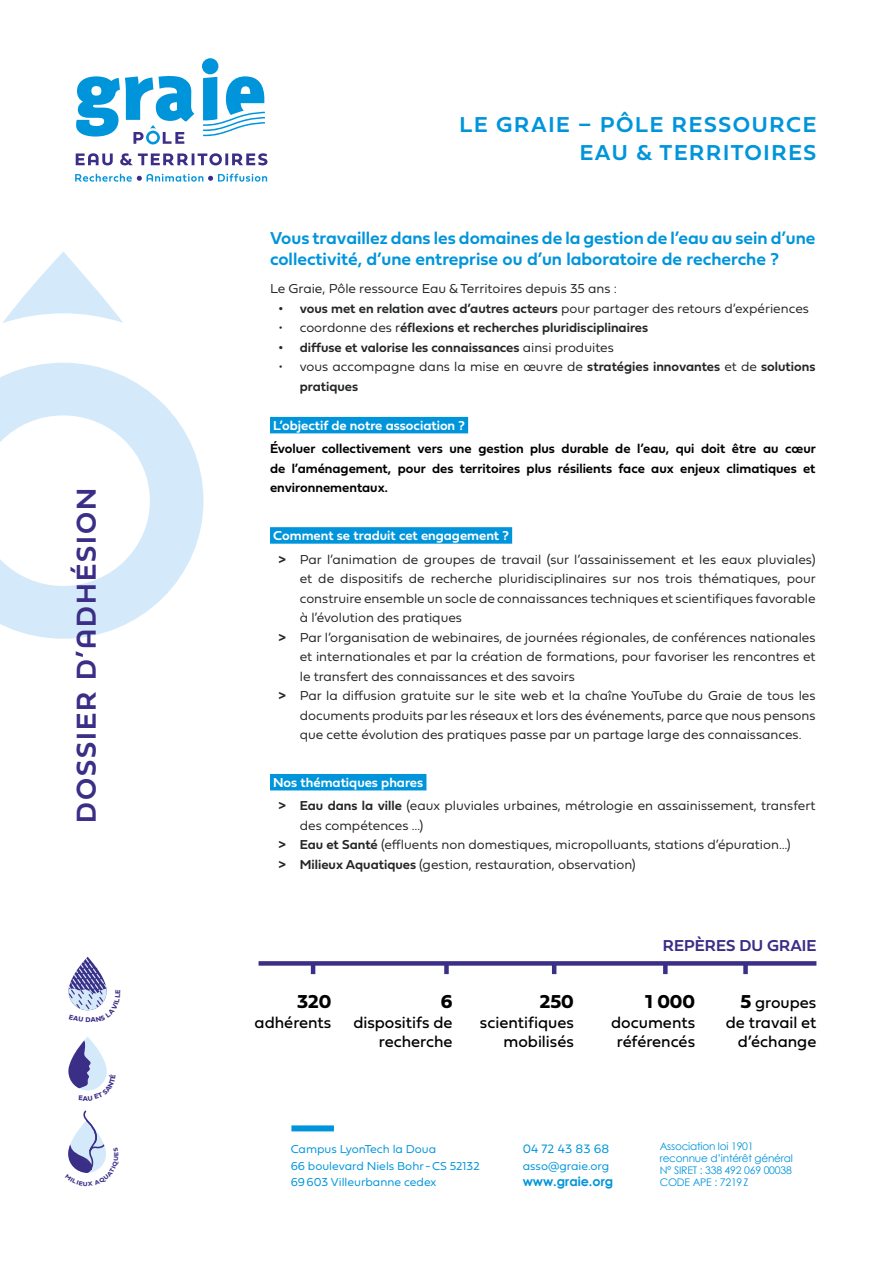
<style>
.page{position:relative;width:893px;height:1263px;background:#fff}
.page>*{position:absolute;margin:0;border:0;box-sizing:border-box;transform-origin:0 0}
.t1{font:28.5px "Fieldwork Geo Demibold";letter-spacing:.07em;color:#3a2e87}
.t2{font:22.5px/27.3px "Fieldwork Geo Demibold";letter-spacing:.07em;color:#0095db;text-align:right}
.t3{font:19.5px "Fieldwork Geo Bold";color:#000}
.t4{font:18px/21px "Fieldwork Geo Demibold";color:#0095db}
.t5{font:16.5px/19.5px "Fieldwork Geo Regular";color:#000;text-align:right}
.t6{font:16.5px "Fieldwork Geo Demibold";color:#3a2e87}
.t7{font:13.5px "Fieldwork Geo Light";color:#242627}
.t8{font:13.5px "Fieldwork Geo Demibold";color:#242627}
.t9{font:13.5px/19.5px "Fieldwork Geo Demibold";color:#000;text-align:justify}
.t10{font:13.5px "Fieldwork Geo Demibold";color:#fff}
.t11{font:700 12.75px "Century Gothic";color:#0095db}
.t12{font:12.75px "Fieldwork Geo Light";letter-spacing:.01em;color:#0095db}
.t13{font:12px/16.5px "Fieldwork Geo Light";color:#0095db}
.t14{font:10.5px/12px "Century Gothic";letter-spacing:-.02em;color:#0095db}
.s1{font-family:"Fieldwork Geo Light"}
.s2{font-family:"Fieldwork Geo Demibold"}
.s3{font-family:"Fieldwork Geo Bold";font-size:19.5px}
</style>
<div class="page">
<svg style="left:0;top:363px;width:204px;height:276px"></svg>
<svg style="left:3px;top:252px;width:120px;height:71px"></svg>
<div style="left:270px;top:417px;width:198px;height:16px;background:#0095db"></div>
<div style="left:270px;top:527px;width:242px;height:17px;background:#0095db"></div>
<div style="left:270px;top:774px;width:156px;height:16px;background:#0095db"></div>
<div style="left:291px;top:1125px;width:43px;height:6px;background:#0095db"></div>
<div style="left:259px;top:961px;width:557px;height:5px;background:#3a2e87"></div>
<hr style="left:311px;top:963px;width:4px;height:11px;background:#3a2e87">
<div style="left:743px;top:963px;width:5px;height:11px;background:#3a2e87"></div>
<div style="left:663px;top:963px;width:5px;height:11px;background:#3a2e87"></div>
<hr style="left:552px;top:963px;width:4px;height:11px;background:#3a2e87">
<div style="left:444px;top:963px;width:5px;height:11px;background:#3a2e87"></div>
<svg style="left:76px;top:153px;width:191px;height:12px"></svg>
<svg style="left:75px;top:174px;width:192px;height:8px"></svg>
<div style="left:202px;top:58px;width:16px;height:16px;background:#0095db;border-radius:50%"></div>
<svg style="left:203px;top:76px;width:62px;height:60px"></svg>
<svg style="left:76px;top:76px;width:118px;height:68px"></svg>
<svg style="left:68px;top:1110px;width:38px;height:63px"></svg>
<svg style="left:68px;top:1037px;width:39px;height:54px"></svg>
<svg style="left:69px;top:957px;width:38px;height:54px"></svg>
<h1 class="t1" style="left:64px;top:823px;width:337px;rotate:-90deg">DOSSIER D’ADHÉSION</h1>
<h2 class="t2" style="left:460px;top:110px;width:358px">LE GRAIE – PÔLE RESSOURCE<br>EAU &amp; TERRITOIRES</h2>
<h3 class="t4" style="left:270px;top:227px;width:547px">Vous travaillez dans les domaines de la gestion de l’eau au sein d’une collectivité, d’une entreprise ou d’un laboratoire de recherche ?</h3>
<p class="t7" style="left:270px;top:278px;width:348px">Le Graie, Pôle ressource Eau &amp; Territoires depuis 35 ans :</p>
<p class="t8" style="left:279px;top:297px;width:532px">• vous met en relation avec d’autres acteurs <span class="s1">pour partager des retours d’expériences</span></p>
<p class="t8" style="left:279px;top:317px;width:371px"><span class="s1">• coordonne des r</span>éflexions et recherches pluridisciplinaires</p>
<p class="t8" style="left:279px;top:336px;width:337px">• diffuse et valorise les connaissances <span class="s1">ainsi produites</span></p>
<p class="t7" style="left:279px;top:356px;width:539px">• vous accompagne dans la mise en œuvre de <span class="s2">stratégies innovantes</span> et de <span class="s2">solutions</span></p>
<p class="t8" style="left:300px;top:375px;width:60px">pratiques</p>
<p class="t10" style="left:273px;top:414px;width:193px">L’objectif de notre association ?</p>
<p class="t9" style="left:270px;top:439px;width:547px">Évoluer collectivement vers une gestion plus durable de l’eau, qui doit être au cœur de l’aménagement, pour des territoires plus résilients face aux enjeux climatiques et environnementaux.</p>
<p class="t10" style="left:273px;top:525px;width:237px">Comment se traduit cet engagement ?</p>
<p class="t7" style="left:279px;top:548px;width:538px"><span class="s2">&gt;</span> Par l’animation de groupes de travail (sur l’assainissement et les eaux pluviales)</p>
<p class="t7" style="left:300px;top:568px;width:518px">et de dispositifs de recherche pluridisciplinaires sur nos trois thématiques, pour</p>
<p class="t7" style="left:300px;top:587px;width:517px">construire ensemble un socle de connaissances techniques et scientifiques favorable</p>
<p class="t7" style="left:300px;top:607px;width:164px">à l’évolution des pratiques</p>
<p class="t7" style="left:279px;top:626px;width:539px"><span class="s2">&gt;</span> Par l’organisation de webinaires, de journées régionales, de conférences nationales</p>
<p class="t7" style="left:300px;top:646px;width:517px">et internationales et par la création de formations, pour favoriser les rencontres et</p>
<p class="t7" style="left:300px;top:665px;width:277px">le transfert des connaissances et des savoirs</p>
<p class="t7" style="left:279px;top:685px;width:539px"><span class="s2">&gt;</span> Par la diffusion gratuite sur le site web et la chaîne YouTube du Graie de tous les</p>
<p class="t7" style="left:300px;top:704px;width:517px">documents produits par les réseaux et lors des événements, parce que nous pensons</p>
<p class="t7" style="left:300px;top:724px;width:503px">que cette évolution des pratiques passe par un partage large des connaissances.</p>
<p class="t10" style="left:273px;top:771px;width:151px">Nos thématiques phares</p>
<p class="t7" style="left:279px;top:795px;width:539px"><span class="s2">&gt; Eau dans la ville</span> (eaux pluviales urbaines, métrologie en assainissement, transfert</p>
<p class="t7" style="left:300px;top:815px;width:125px">des compétences …)</p>
<p class="t7" style="left:279px;top:834px;width:514px"><span class="s2">&gt; Eau et Santé</span> (effluents non domestiques, micropolluants, stations d’épuration…)</p>
<p class="t7" style="left:279px;top:854px;width:359px"><span class="s2">&gt; Milieux Aquatiques</span> (gestion, restauration, observation)</p>
<h3 class="t3" style="left:297px;top:986px;width:36px">320</h3>
<p class="t5" style="left:255px;top:1012px;width:78px">adhérents</p>
<h3 class="t3" style="left:441px;top:986px;width:13px">6</h3>
<p class="t5" style="left:353px;top:1012px;width:101px">dispositifs de recherche</p>
<h3 class="t3" style="left:540px;top:986px;width:36px">250</h3>
<p class="t5" style="left:480px;top:1012px;width:95px">scientifiques mobilisés</p>
<p class="t6" style="left:663px;top:933px;width:155px">REPÈRES DU GRAIE</p>
<h3 class="t3" style="left:645px;top:986px;width:52px">1 000</h3>
<p class="t5" style="left:611px;top:1012px;width:85px;text-align:center">documents référencés</p>
<p class="t5" style="left:726px;top:992px;width:92px"><span class="s3">5</span> groupes de travail et d’échange</p>
<p class="t13" style="left:291px;top:1140px;width:191px">Campus LyonTech la Doua<br>66 boulevard Niels Bohr-CS 52132<br>69603 Villeurbanne cedex</p>
<p class="t14" style="left:660px;top:1140px;width:135px">Association loi 1901 reconnue d’intérêt général<br>N° SIRET : 338 492 069 00038<br>CODE APE : 7219Z</p>
<p class="t12" style="left:523px;top:1139px;width:88px">04 72 43 83 68</p>
<p class="t13" style="left:523px;top:1157px;width:88px">asso@graie.org</p>
<p class="t11" style="left:523px;top:1172px;width:92px">www.graie.org</p>
</div>
